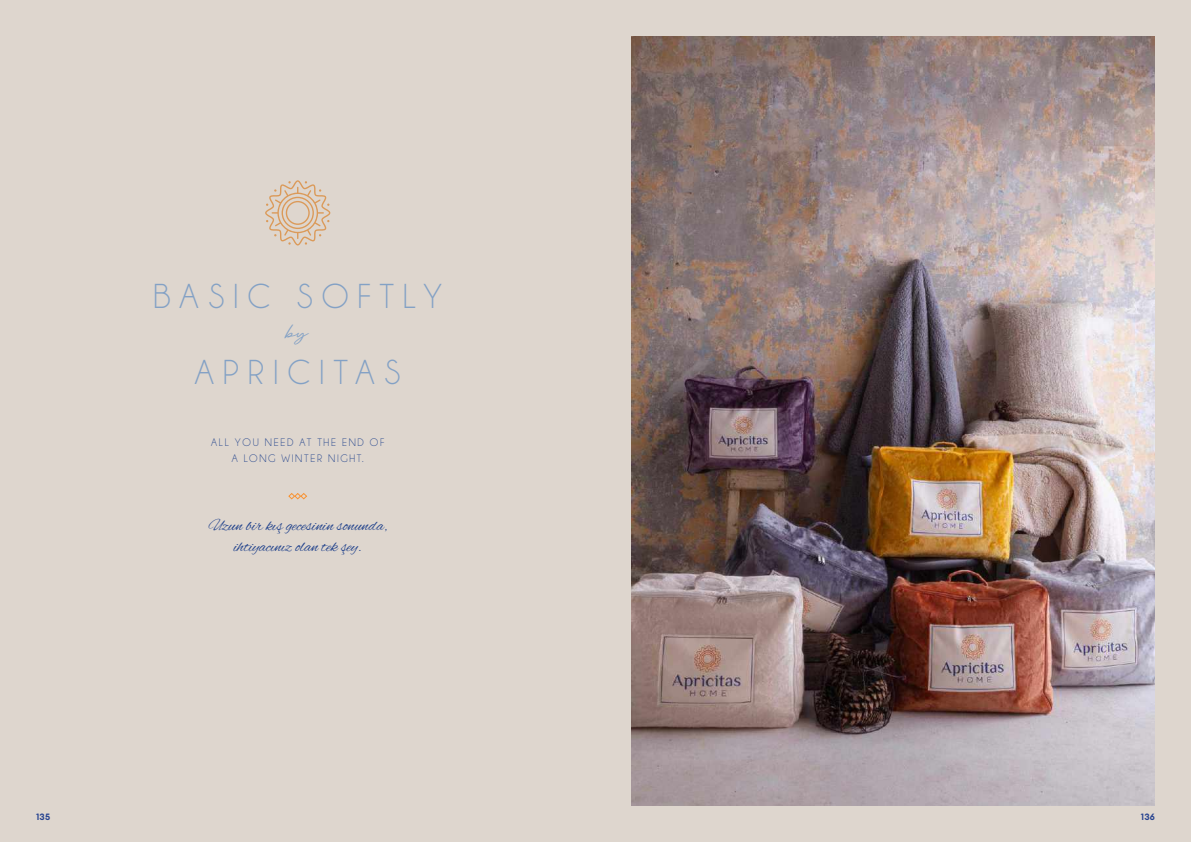
<style>
.page{position:relative;width:1191px;height:842px;background:#ded6ce}
.page>*{position:absolute;margin:0;border:0;box-sizing:border-box;transform-origin:0 0}
.t1{font:40px "Retro Signature";color:#83a1c5}
.t2{font:35px "Champagne&Limousines";letter-spacing:.25em;color:#83a1c5}
.t3{font:17px/21px "Alex Brush";color:#23448d;text-align:center}
.t4{font:11px/16px "Champagne&Limousines";letter-spacing:.15em;color:#23448d;text-align:center}
.t5{font:600 9px "Euclid Circular A";letter-spacing:.025em;color:#274390}
</style>
<div class="page">
<svg style="left:265px;top:180px;width:65px;height:65px"></svg>
<svg style="left:288px;top:493px;width:19px;height:6px"></svg>
<img style="left:631px;top:36px;width:524px;height:770px">
<h2 class="t2" style="left:153px;top:278px;width:290px">BASIC SOFTLY</h2>
<h1 class="t1" style="left:287px;top:308px;width:22px">by</h1>
<h2 class="t2" style="left:195px;top:354px;width:207px">APRICITAS</h2>
<p class="t4" style="left:211px;top:434px;width:175px">ALL YOU NEED AT THE END OF<br>A LONG WINTER NIGHT.</p>
<p class="t3" style="left:208px;top:516px;width:180px">Uzun bir kış gecesinin sonunda, ihtiyacınız olan tek şey.</p>
<p class="t5" style="left:36px;top:811px;width:16px">135</p>
<p class="t5" style="left:1140px;top:811px;width:16px">136</p>
</div>
